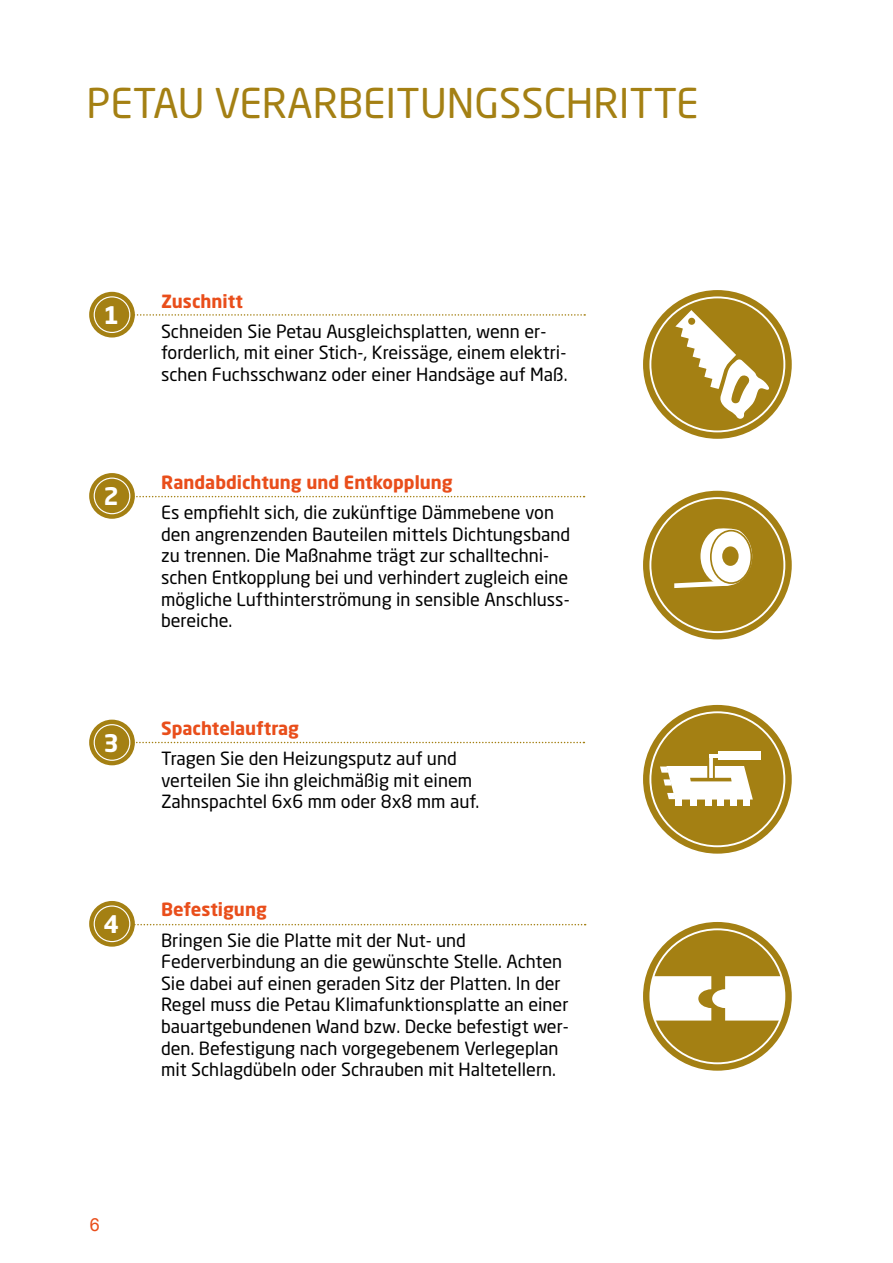
<style>
.page{position:relative;width:893px;height:1263px;background:#fff}
.page>*{position:absolute;margin:0;border:0;box-sizing:border-box;transform-origin:0 0}
.t1{font:40.5px "Neo Sans W1 G";color:#a48013}
.t2{font:700 24px "Neo Sans W1 G";color:#fff}
.t3{font:18px/21.6px "Neo Sans W1 G";color:#000}
.t4{font:700 18px "Neo Sans W1 G";color:#e94e1b}
.t5{font:18px "Arial";color:#e94e1b}
</style>
<div class="page">
<svg style="left:135px;top:314px;width:450px;height:2px"></svg>
<svg style="left:136px;top:496px;width:449px;height:1px"></svg>
<svg style="left:136px;top:742px;width:448px;height:1px"></svg>
<svg style="left:135px;top:924px;width:451px;height:1px"></svg>
<div style="left:89px;top:292px;width:46px;height:45px;background:#a48013;border-radius:50%"></div>
<div style="left:94px;top:296px;width:36px;height:37px;border:1px solid #fff;border-radius:50%"></div>
<div style="left:89px;top:473px;width:46px;height:46px;background:#a48013;border-radius:50%"></div>
<div style="left:94px;top:477px;width:36px;height:37px;border:1px solid #fff;border-radius:50%"></div>
<div style="left:89px;top:720px;width:46px;height:45px;background:#a48013;border-radius:50%"></div>
<div style="left:94px;top:724px;width:36px;height:37px;border:1px solid #fff;border-radius:50%"></div>
<div style="left:89px;top:901px;width:46px;height:46px;background:#a48013;border-radius:50%"></div>
<div style="left:94px;top:905px;width:36px;height:37px;border:1px solid #fff;border-radius:50%"></div>
<svg style="left:642px;top:289px;width:151px;height:151px;background:#b99e4c"></svg>
<div style="left:650px;top:297px;width:134px;height:134px;background:#a48013;border-radius:50%"></div>
<svg style="left:675px;top:310px;width:94px;height:109px"></svg>
<svg style="left:642px;top:490px;width:151px;height:151px;background:#ba9e4c"></svg>
<div style="left:650px;top:498px;width:134px;height:134px;background:#a48013;border-radius:50%"></div>
<svg style="left:674px;top:528px;width:78px;height:60px"></svg>
<svg style="left:642px;top:704px;width:151px;height:151px;background:#ba9e4c"></svg>
<div style="left:650px;top:712px;width:134px;height:134px;background:#a48013;border-radius:50%"></div>
<div style="left:676px;top:799px;width:6px;height:7px;background:#fff"></div>
<div style="left:690px;top:799px;width:7px;height:7px;background:#fff"></div>
<div style="left:705px;top:799px;width:6px;height:7px;background:#fff"></div>
<div style="left:717px;top:799px;width:7px;height:7px;background:#fff"></div>
<div style="left:730px;top:799px;width:7px;height:7px;background:#fff"></div>
<div style="left:743px;top:799px;width:7px;height:7px;background:#fff"></div>
<svg style="left:660px;top:766px;width:93px;height:33px"></svg>
<svg style="left:707px;top:754px;width:8px;height:26px"></svg>
<hr style="left:710px;top:754px;width:35px;height:3px;background:#fff">
<div style="left:718px;top:751px;width:43px;height:8px;background:#fff"></div>
<svg style="left:642px;top:921px;width:151px;height:151px;background:#b99e4a"></svg>
<div style="left:650px;top:929px;width:134px;height:134px;background:#a48013;border-radius:50%"></div>
<svg style="left:650px;top:976px;width:134px;height:44px;background:#f4f0e3"></svg>
<h1 class="t1" style="left:87px;top:78px;width:613px">PETAU VERARBEITUNGSSCHRITTE</h1>
<h2 class="t2" style="left:104px;top:300px;width:17px">1</h2>
<h2 class="t2" style="left:104px;top:481px;width:17px">2</h2>
<h2 class="t2" style="left:104px;top:727px;width:17px">3</h2>
<h2 class="t2" style="left:104px;top:909px;width:17px">4</h2>
<p class="t4" style="left:161px;top:289px;width:83px">Zuschnitt</p>
<p class="t3" style="left:161px;top:320px;width:408px">Schneiden Sie Petau Ausgleichsplatten, wenn er&shy;forderlich, mit einer Stich-, Kreissäge, einem elektri&shy;schen Fuchsschwanz oder einer Handsäge auf Maß.</p>
<p class="t4" style="left:161px;top:471px;width:293px">Randabdichtung und Entkopplung</p>
<p class="t3" style="left:161px;top:501px;width:411px">Es empfiehlt sich, die zukünftige Dämmebene von den angrenzenden Bauteilen mittels Dichtungsband zu trennen. Die Maßnahme trägt zur schalltechni&shy;schen Entkopplung bei und verhindert zugleich eine mögliche Lufthinterströmung in sensible Anschluss&shy;bereiche.</p>
<p class="t4" style="left:161px;top:717px;width:139px">Spachtelauftrag</p>
<p class="t3" style="left:161px;top:747px;width:320px">Tragen Sie den Heizungsputz auf und verteilen Sie ihn gleichmäßig mit einem<br>Zahnspachtel 6x6 mm oder 8x8 mm auf.</p>
<p class="t4" style="left:161px;top:898px;width:107px">Befestigung</p>
<p class="t3" style="left:161px;top:929px;width:409px">Bringen Sie die Platte mit der Nut- und Federverbindung an die gewünschte Stelle. Achten Sie dabei auf einen geraden Sitz der Platten. In der Regel muss die Petau Klimafunktionsplatte an einer bauartgebundenen Wand bzw. Decke befestigt wer&shy;den. Befestigung nach vorgegebenem Verlegeplan mit Schlagdübeln oder Schrauben mit Haltetellern.</p>
<p class="t5" style="left:90px;top:1213px;width:12px">6</p>
</div>
